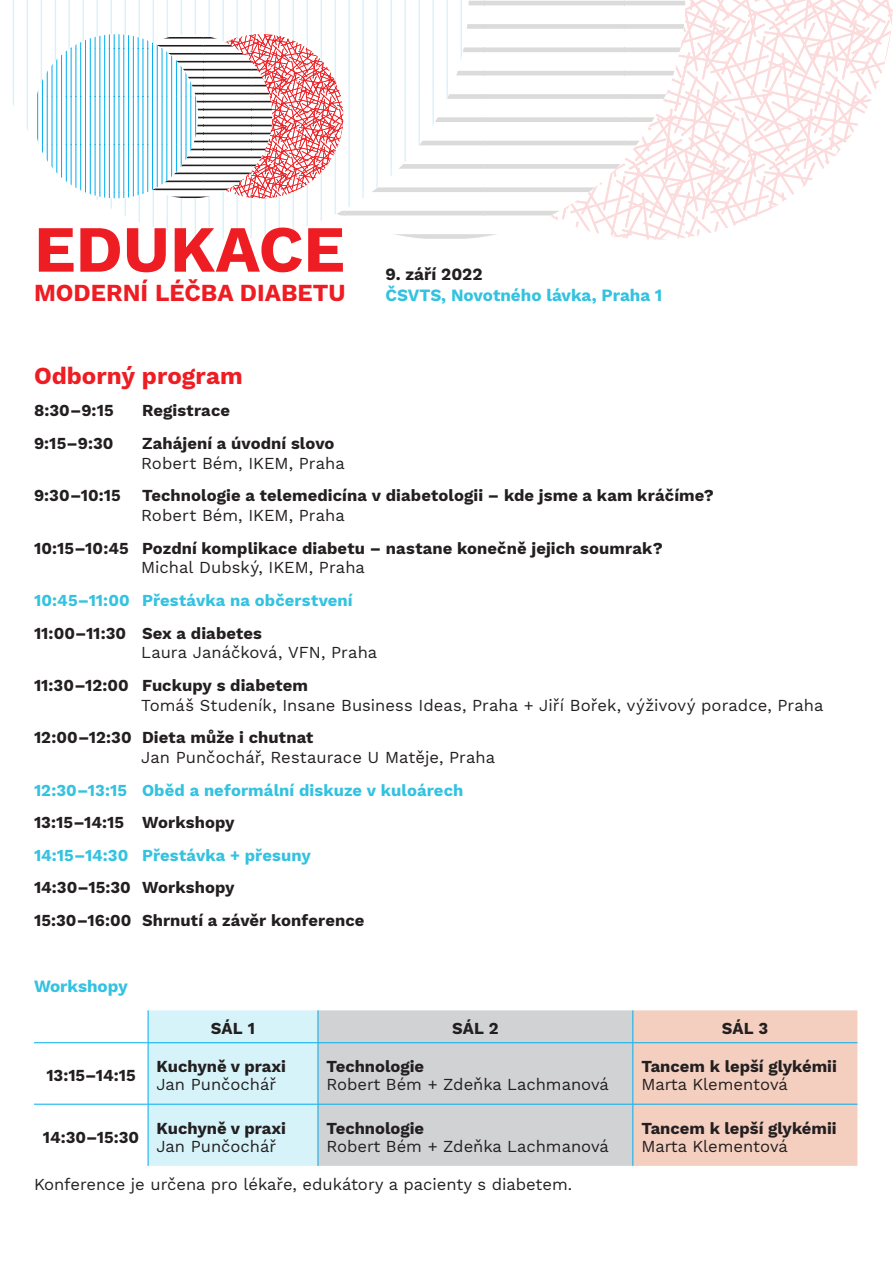
<style>
.page{position:relative;width:893px;height:1263px;background:#fff}
.page>*{position:absolute;margin:0;border:0;box-sizing:border-box;transform-origin:0 0}
.t1{font:700 65.85px "Work Sans";color:#ee1d23}
.t2{font:700 24px "Work Sans";color:#ee1d23}
.t3{font:700 16.95px "Work Sans";color:#33c2e0}
.t4{font:700 16.95px "Work Sans";color:#231f20}
.No_Spacing{font:700 16.5px "Work Sans";letter-spacing:.005em;color:#231f20}
.No_Spacing-2{font:16.5px "Work Sans";color:#231f20}
.No_Spacing-3{font:700 16.5px "Work Sans";letter-spacing:.005em;color:#33c2e0}
</style>
<div class="page">
<div style="left:149px;top:1010px;width:169px;height:156px;background:#d6f3f9"></div>
<div style="left:319px;top:1010px;width:313px;height:156px;background:#d1d2d4"></div>
<div style="left:633px;top:1010px;width:224px;height:156px;background:#f4cfc0"></div>
<hr style="left:148px;top:1010px;width:1px;height:32px;background:#00aeef">
<hr style="left:318px;top:1010px;width:1px;height:32px;background:#00aeef">
<hr style="left:632px;top:1010px;width:1px;height:32px;background:#00aeef">
<hr style="left:34px;top:1042px;width:114px;height:1px;background:#00aeef">
<hr style="left:148px;top:1042px;width:170px;height:1px;background:#00aeef">
<hr style="left:148px;top:1043px;width:1px;height:61px;background:#00aeef">
<hr style="left:318px;top:1042px;width:315px;height:1px;background:#00aeef">
<hr style="left:318px;top:1043px;width:1px;height:61px;background:#00aeef">
<hr style="left:633px;top:1042px;width:224px;height:1px;background:#00aeef">
<hr style="left:632px;top:1043px;width:1px;height:61px;background:#00aeef">
<hr style="left:34px;top:1104px;width:114px;height:1px;background:#00aeef">
<hr style="left:148px;top:1104px;width:170px;height:1px;background:#00aeef">
<hr style="left:148px;top:1104px;width:1px;height:62px;background:#00aeef">
<hr style="left:318px;top:1104px;width:315px;height:1px;background:#00aeef">
<hr style="left:318px;top:1104px;width:1px;height:62px;background:#00aeef">
<hr style="left:633px;top:1104px;width:224px;height:1px;background:#00aeef">
<hr style="left:632px;top:1104px;width:1px;height:62px;background:#00aeef">
<hr style="left:0;top:0;width:1px;height:82px;background:#00aeef">
<svg style="left:12px;top:0;width:881px;height:240px"></svg>
<p class="t1" style="left:34px;top:211px;width:312px">EDUKACE</p>
<p class="t2" style="left:34px;top:278px;width:313px">MODERNÍ LÉČBA DIABETU</p>
<p class="t4" style="left:385px;top:265px;width:99px">9. září 2022</p>
<p class="t3" style="left:385px;top:285px;width:278px">ČSVTS, Novotného lávka, Praha 1</p>
<p class="t2" style="left:34px;top:362px;width:210px">Odborný program</p>
<p class="No_Spacing" style="left:34px;top:401px;width:81px">8:30–9:15</p>
<p class="No_Spacing" style="left:142px;top:401px;width:90px">Registrace</p>
<p class="No_Spacing" style="left:34px;top:434px;width:81px">9:15–9:30</p>
<p class="No_Spacing" style="left:142px;top:434px;width:194px">Zahájení a úvodní slovo</p>
<p class="No_Spacing-2" style="left:141px;top:453px;width:205px">Robert Bém, IKEM, Praha</p>
<p class="No_Spacing" style="left:34px;top:486px;width:88px">9:30–10:15</p>
<p class="No_Spacing" style="left:142px;top:486px;width:573px">Technologie a telemedicína v diabetologii – kde jsme a kam kráčíme?</p>
<p class="No_Spacing-2" style="left:141px;top:506px;width:205px">Robert Bém, IKEM, Praha</p>
<p class="No_Spacing" style="left:34px;top:538px;width:630px">10:15–10:45 Pozdní komplikace diabetu – nastane konečně jejich soumrak?</p>
<p class="No_Spacing-2" style="left:141px;top:558px;width:225px">Michal Dubský, IKEM, Praha</p>
<p class="No_Spacing-3" style="left:34px;top:591px;width:320px">10:45–11:00 Přestávka na občerstvení</p>
<p class="No_Spacing" style="left:34px;top:623px;width:230px">11:00–11:30 Sex a diabetes</p>
<p class="No_Spacing-2" style="left:141px;top:643px;width:238px">Laura Janáčková, VFN, Praha</p>
<p class="No_Spacing" style="left:34px;top:676px;width:276px">11:30–12:00 Fuckupy s diabetem</p>
<p class="No_Spacing-2" style="left:141px;top:695px;width:684px">Tomáš Studeník, Insane Business Ideas, Praha + Jiří Bořek, výživový poradce, Praha</p>
<p class="No_Spacing" style="left:34px;top:728px;width:281px">12:00–12:30 Dieta může i chutnat</p>
<p class="No_Spacing-2" style="left:141px;top:748px;width:355px">Jan Punčochář, Restaurace U Matěje, Praha</p>
<p class="No_Spacing-3" style="left:34px;top:780px;width:431px">12:30–13:15 Oběd a neformální diskuze v kuloárech</p>
<p class="No_Spacing" style="left:34px;top:813px;width:202px">13:15–14:15 Workshopy</p>
<p class="No_Spacing-3" style="left:34px;top:846px;width:278px">14:15–14:30 Přestávka + přesuny</p>
<p class="No_Spacing" style="left:34px;top:878px;width:202px">14:30–15:30 Workshopy</p>
<p class="No_Spacing" style="left:34px;top:911px;width:332px">15:30–16:00 Shrnutí a závěr konference</p>
<p class="t3" style="left:34px;top:976px;width:95px">Workshopy</p>
<p class="No_Spacing" style="left:211px;top:1019px;width:46px">SÁL 1</p>
<p class="No_Spacing" style="left:452px;top:1019px;width:48px">SÁL 2</p>
<p class="No_Spacing" style="left:722px;top:1019px;width:48px">SÁL 3</p>
<p class="No_Spacing" style="left:46px;top:1066px;width:91px">13:15–14:15</p>
<p class="No_Spacing" style="left:157px;top:1057px;width:131px">Kuchyně v praxi</p>
<p class="No_Spacing-2" style="left:157px;top:1075px;width:121px">Jan Punčochář</p>
<p class="No_Spacing" style="left:326px;top:1057px;width:99px">Technologie</p>
<p class="No_Spacing-2" style="left:326px;top:1075px;width:284px">Robert Bém + Zdeňka Lachmanová</p>
<p class="No_Spacing" style="left:641px;top:1057px;width:197px">Tancem k lepší glykémii</p>
<p class="No_Spacing-2" style="left:641px;top:1075px;width:148px">Marta Klementová</p>
<p class="No_Spacing" style="left:43px;top:1127px;width:98px">14:30–15:30</p>
<p class="No_Spacing" style="left:157px;top:1118px;width:131px">Kuchyně v praxi</p>
<p class="No_Spacing-2" style="left:157px;top:1136px;width:121px">Jan Punčochář</p>
<p class="No_Spacing" style="left:326px;top:1118px;width:99px">Technologie</p>
<p class="No_Spacing-2" style="left:326px;top:1136px;width:284px">Robert Bém + Zdeňka Lachmanová</p>
<p class="No_Spacing" style="left:641px;top:1118px;width:197px">Tancem k lepší glykémii</p>
<p class="No_Spacing-2" style="left:641px;top:1136px;width:148px">Marta Klementová</p>
<p class="No_Spacing-2" style="left:34px;top:1174px;width:540px">Konference je určena pro lékaře, edukátory a pacienty s diabetem.</p>
</div>
